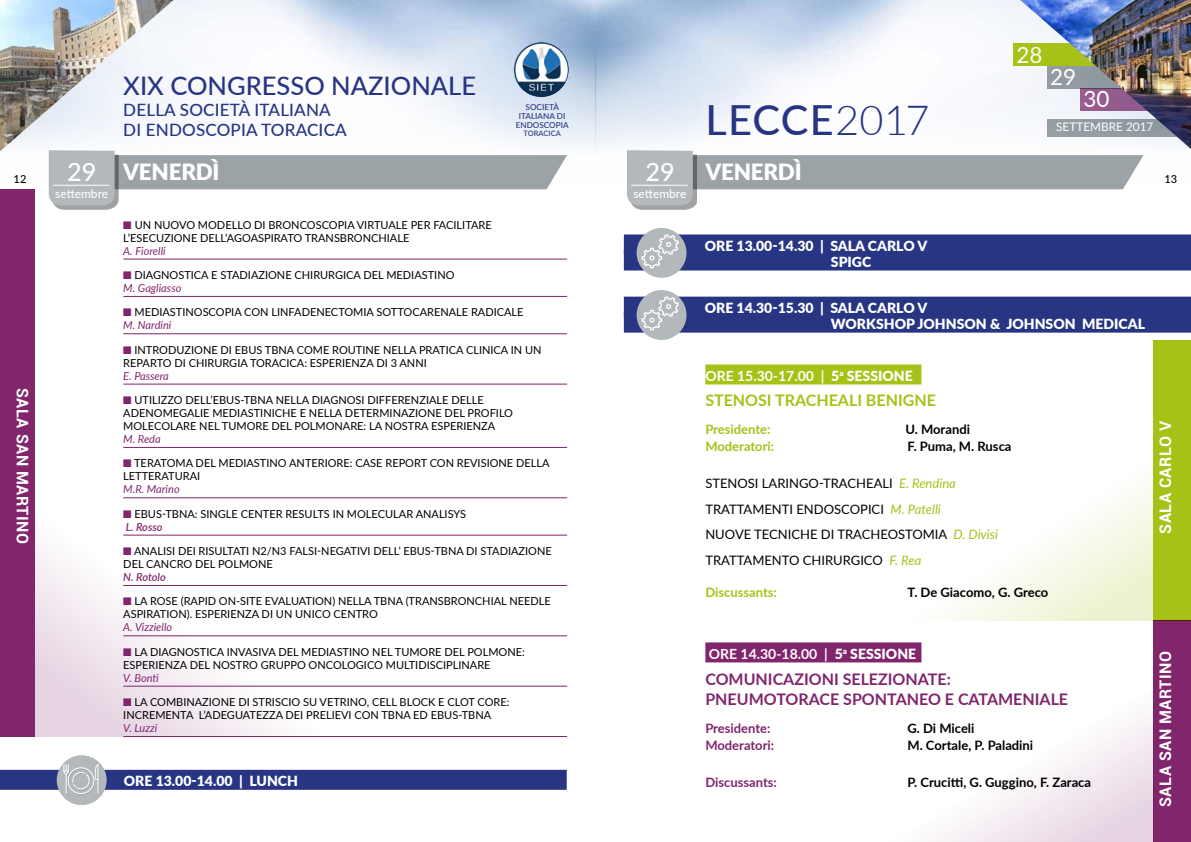
<style>
.page{position:relative;width:1191px;height:842px;background:#fff}
.page>*{position:absolute;margin:0;border:0;box-sizing:border-box;transform-origin:0 0}
.t1{font:500 41.5px "Lato";letter-spacing:.025em;color:#283583}
.t2{font:500 25.5px "Lato";color:#283583}
.t3{font:900 22.4px "Lato";letter-spacing:-.01em;color:#fff}
.t4{font:22.4px "Lato";color:#fff}
.t5{font:500 17px/20.8px "Lato";letter-spacing:.01em;color:#283583}
.t6{font:700 16px/20px "Lato";color:#81256d}
.t7{font:700 16px "Roboto";letter-spacing:.03em;color:#fff}
.t8{font:700 16px "Lato";color:#a8c116}
.t9{font:900 14px/16px "Lato";color:#fff}
.t10{font:700 14px "Lato";color:#fff}
.t11{font:13px/25.5px "Lato";color:#000}
.t12{font:700 13px "Lato";color:#000}
.t13{font:700 13px "Lato";color:#a8c116}
.t14{font:700 13px "Lato";color:#81256d}
.t15{font:500 11.9px "Lato";color:#fff}
.t16{font:11.8px "Lato";color:#fff}
.t17{font:11px/13px "Lato";color:#000}
.t18{font:italic 11px "Lato";color:#81256d}
.t19{font:italic 600 11px "Lato";letter-spacing:-.01em;color:#81256d}
.t20{font:500 11px "Lato";color:#000}
.t21{font:500 8.2px/9.2px "Lato";color:#283583;text-align:center}
.t22{font:500 7.5px "Lato";color:#283583}
.s1{font-weight:300}
.s2{font-weight:500;font-size:25.2px}
.s3{color:#81256d}
.s4{font-style:italic;color:#81256d}
.s5{font-weight:600;font-style:italic;color:#81256d}
.s6{font-weight:900}
.s7{font-style:italic;color:#a8c116}
</style>
<div class="page">
<img style="left:34px;top:0;width:972px;height:199px">
<img style="left:514px;top:42px;width:54px;height:55px;border-radius:27px">
<img style="left:1006px;top:0;width:185px;height:156px">
<img style="left:0;top:0;width:180px;height:154px">
<svg style="left:35px;top:498px;width:419px;height:239px"></svg>
<svg style="left:945px;top:482px;width:208px;height:138px"></svg>
<div style="left:631px;top:154px;width:66px;height:56px;background:#000;opacity:.37"></div>
<svg style="left:627px;top:150px;width:516px;height:56px"></svg>
<hr style="left:631px;top:185px;width:56px;height:1px;background:#fff">
<div style="left:53px;top:154px;width:66px;height:56px;background:#000;opacity:.37"></div>
<svg style="left:49px;top:150px;width:518px;height:56px"></svg>
<hr style="left:53px;top:185px;width:56px;height:1px;background:#fff">
<hr style="left:123px;top:259px;width:444px;height:1px;background:#81256d">
<hr style="left:123px;top:296px;width:444px;height:1px;background:#81256d">
<hr style="left:123px;top:333px;width:444px;height:1px;background:#81256d">
<hr style="left:123px;top:384px;width:444px;height:1px;background:#81256d">
<hr style="left:123px;top:447px;width:444px;height:1px;background:#81256d">
<hr style="left:123px;top:497px;width:444px;height:1px;background:#81256d">
<hr style="left:123px;top:535px;width:444px;height:1px;background:#81256d">
<hr style="left:123px;top:585px;width:444px;height:1px;background:#81256d">
<hr style="left:123px;top:636px;width:444px;height:1px;background:#81256d">
<hr style="left:123px;top:686px;width:444px;height:1px;background:#81256d">
<hr style="left:123px;top:736px;width:444px;height:1px;background:#81256d">
<div style="left:0;top:189px;width:34px;height:548px;background:#81256d"></div>
<div style="left:0;top:770px;width:567px;height:20px;background:#283583"></div>
<svg style="left:864px;top:642px;width:289px;height:200px"></svg>
<div style="left:1153px;top:340px;width:38px;height:280px;background:#a8c116"></div>
<div style="left:1153px;top:620px;width:38px;height:222px;background:#81256d"></div>
<div style="left:705px;top:364px;width:216px;height:20px;background:#a8c116"></div>
<div style="left:705px;top:642px;width:216px;height:20px;background:#81256d"></div>
<div style="left:57px;top:755px;width:50px;height:50px;background:#b3b8bb;border-radius:50%"></div>
<svg style="left:63px;top:764px;width:36px;height:31px"></svg>
<div style="left:624px;top:234px;width:567px;height:20px;background:#283583"></div>
<div style="left:624px;top:250px;width:567px;height:20px;background:#283583"></div>
<div style="left:636px;top:228px;width:50px;height:50px;background:#b3b8bb;border-radius:50%"></div>
<svg style="left:641px;top:234px;width:38px;height:35px"></svg>
<div style="left:624px;top:297px;width:567px;height:20px;background:#283583"></div>
<div style="left:624px;top:313px;width:567px;height:20px;background:#283583"></div>
<div style="left:636px;top:290px;width:50px;height:50px;background:#b3b8bb;border-radius:50%"></div>
<svg style="left:641px;top:296px;width:38px;height:34px"></svg>
<h2 class="t2" style="left:123px;top:67px;width:354px">XIX CONGRESSO NAZIONALE</h2>
<h3 class="t5" style="left:123px;top:98px;width:225px">DELLA SOCIETÀ ITALIANA<br>DI ENDOSCOPIA TORACICA</h3>
<h1 class="t1" style="left:705px;top:90px;width:226px">LECCE<span class="s1">2017</span></h1>
<p class="t21" style="left:516px;top:102px;width:54px">SOCIETÀ<br>ITALIANA DI<br>ENDOSCOPIA</p>
<p class="t22" style="left:523px;top:128px;width:39px">TORACICA</p>
<h3 class="t4" style="left:1016px;top:39px;width:27px">28</h3>
<h3 class="t4" style="left:1050px;top:61px;width:27px">29</h3>
<h3 class="t4" style="left:1083px;top:83px;width:27px">30</h3>
<p class="t16" style="left:1056px;top:119px;width:99px">SETTEMBRE 2017</p>
<h3 class="t3" style="left:67px;top:155px;width:154px"><span class="s2">29</span> VENERDÌ</h3>
<p class="t15" style="left:55px;top:185px;width:54px">settembre</p>
<p class="t17" style="left:123px;top:218px;width:370px"><span class="s3">■</span> UN NUOVO MODELLO DI BRONCOSCOPIA VIRTUALE PER FACILITARE<br>L’ESECUZIONE DELL’AGOASPIRATO TRANSBRONCHIALE</p>
<p class="t18" style="left:123px;top:243px;width:44px">A. Fiorelli</p>
<p class="t17" style="left:123px;top:268px;width:333px"><span class="s3">■</span> DIAGNOSTICA E STADIAZIONE CHIRURGICA DEL MEDIASTINO<br><span class="s4">M. Gagliasso</span></p>
<p class="t17" style="left:123px;top:305px;width:402px"><span class="s3">■</span> MEDIASTINOSCOPIA CON LINFADENECTOMIA SOTTOCARENALE RADICALE<br><span class="s4">M. Nardini</span></p>
<p class="t17" style="left:123px;top:343px;width:420px"><span class="s3">■</span> INTRODUZIONE DI EBUS TBNA COME ROUTINE NELLA PRATICA CLINICA IN UN<br>REPARTO DI CHIRURGIA TORACICA: ESPERIENZA DI 3 ANNI</p>
<p class="t18" style="left:123px;top:368px;width:47px">E. Passera</p>
<p class="t17" style="left:123px;top:393px;width:391px"><span class="s3">■</span> UTILIZZO DELL’EBUS-TBNA NELLA DIAGNOSI DIFFERENZIALE DELLE<br>ADENOMEGALIE MEDIASTINICHE E NELLA DETERMINAZIONE DEL PROFILO<br>MOLECOLARE NEL TUMORE DEL POLMONARE: LA NOSTRA ESPERIENZA</p>
<p class="t18" style="left:123px;top:431px;width:39px">M. Reda</p>
<p class="t17" style="left:123px;top:456px;width:428px"><span class="s3">■</span> TERATOMA DEL MEDIASTINO ANTERIORE: CASE REPORT CON REVISIONE DELLA<br>LETTERATURAI</p>
<p class="t18" style="left:123px;top:481px;width:58px">M.R. Marino</p>
<p class="t17" style="left:123px;top:507px;width:344px"><span class="s3">■</span> EBUS-TBNA: SINGLE CENTER RESULTS IN MOLECULAR ANALISYS<br><span class="s5">L. Rosso</span></p>
<p class="t17" style="left:123px;top:544px;width:430px"><span class="s3">■</span> ANALISI DEI RISULTATI N2/N3 FALSI-NEGATIVI DELL’ EBUS-TBNA DI STADIAZIONE<br>DEL CANCRO DEL POLMONE</p>
<p class="t19" style="left:123px;top:569px;width:44px">N. Rotolo</p>
<p class="t17" style="left:123px;top:594px;width:429px"><span class="s3">■</span> LA ROSE (RAPID ON-SITE EVALUATION) NELLA TBNA (TRANSBRONCHIAL NEEDLE<br>ASPIRATION). ESPERIENZA DI UN UNICO CENTRO</p>
<p class="t18" style="left:123px;top:619px;width:50px">A. Vizziello</p>
<p class="t17" style="left:123px;top:645px;width:403px"><span class="s3">■</span> LA DIAGNOSTICA INVASIVA DEL MEDIASTINO NEL TUMORE DEL POLMONE:<br>ESPERIENZA DEL NOSTRO GRUPPO ONCOLOGICO MULTIDISCIPLINARE</p>
<p class="t18" style="left:123px;top:670px;width:37px">V. Bonti</p>
<p class="t17" style="left:123px;top:695px;width:388px"><span class="s3">■</span> LA COMBINAZIONE DI STRISCIO SU VETRINO, CELL BLOCK E CLOT CORE:<br>INCREMENTA L’ADEGUATEZZA DEI PRELIEVI CON TBNA ED EBUS-TBNA</p>
<p class="t18" style="left:123px;top:720px;width:35px">V. Luzzi</p>
<h3 class="t3" style="left:645px;top:155px;width:158px"><span class="s2">29</span> VENERDÌ</h3>
<p class="t15" style="left:633px;top:185px;width:54px">settembre</p>
<p class="t20" style="left:14px;top:171px;width:14px">12</p>
<p class="t20" style="left:1164px;top:171px;width:14px">13</p>
<p class="t9" style="left:831px;top:237px;width:98px;text-indent:-126px">ORE 13.00-14.30 | SALA CARLO V<br>SPIGC</p>
<p class="t9" style="left:831px;top:299px;width:316px;text-indent:-126px">ORE 14.30-15.30 | SALA CARLO V<br>WORKSHOP JOHNSON &amp; JOHNSON MEDICAL</p>
<p class="t10" style="left:705px;top:365px;width:209px">ORE 15.30-17.00 | <span class="s6">5</span><sup>a</sup> <span class="s6">SESSIONE</span></p>
<h3 class="t8" style="left:705px;top:388px;width:232px">STENOSI TRACHEALI BENIGNE</h3>
<p class="t13" style="left:705px;top:420px;width:67px">Presidente:</p>
<p class="t12" style="left:905px;top:420px;width:66px">U. Morandi</p>
<p class="t13" style="left:705px;top:437px;width:70px">Moderatori:</p>
<p class="t12" style="left:907px;top:437px;width:106px">F. Puma, M. Rusca</p>
<p class="t11" style="left:705px;top:470px;width:294px">STENOSI LARINGO-TRACHEALI <span class="s7">E. Rendina </span>TRATTAMENTI ENDOSCOPICI <span class="s7">M. Patelli<br></span>NUOVE TECNICHE DI TRACHEOSTOMIA <span class="s7">D. Divisi </span>TRATTAMENTO CHIRURGICO <span class="s7">F. Rea</span></p>
<p class="t13" style="left:705px;top:582px;width:73px">Discussants:</p>
<p class="t12" style="left:907px;top:582px;width:142px">T. De Giacomo, G. Greco</p>
<h3 class="t7" style="left:34px;top:388px;width:158px;rotate:90deg">SALA SAN MARTINO</h3>
<h3 class="t7" style="left:1154px;top:534px;width:114px;rotate:-90deg">SALA CARLO V</h3>
<p class="t10" style="left:709px;top:643px;width:209px">ORE 14.30-18.00 | <span class="s6">5</span><sup>a</sup> <span class="s6">SESSIONE</span></p>
<h3 class="t6" style="left:705px;top:668px;width:364px">COMUNICAZIONI SELEZIONATE:<br>PNEUMOTORACE SPONTANEO E CATAMENIALE</h3>
<p class="t14" style="left:705px;top:719px;width:67px">Presidente:</p>
<p class="t12" style="left:907px;top:719px;width:69px">G. Di Miceli</p>
<p class="t14" style="left:705px;top:736px;width:70px">Moderatori:</p>
<p class="t12" style="left:907px;top:736px;width:127px">M. Cortale, P. Paladini</p>
<p class="t14" style="left:705px;top:772px;width:73px">Discussants:</p>
<p class="t12" style="left:907px;top:772px;width:185px">P. Crucitti, G. Guggino, F. Zaraca</p>
<h3 class="t7" style="left:1154px;top:807px;width:158px;rotate:-90deg">SALA SAN MARTINO</h3>
<p class="t9" style="left:124px;top:772px;width:176px">ORE 13.00-14.00 | LUNCH</p>
</div>
